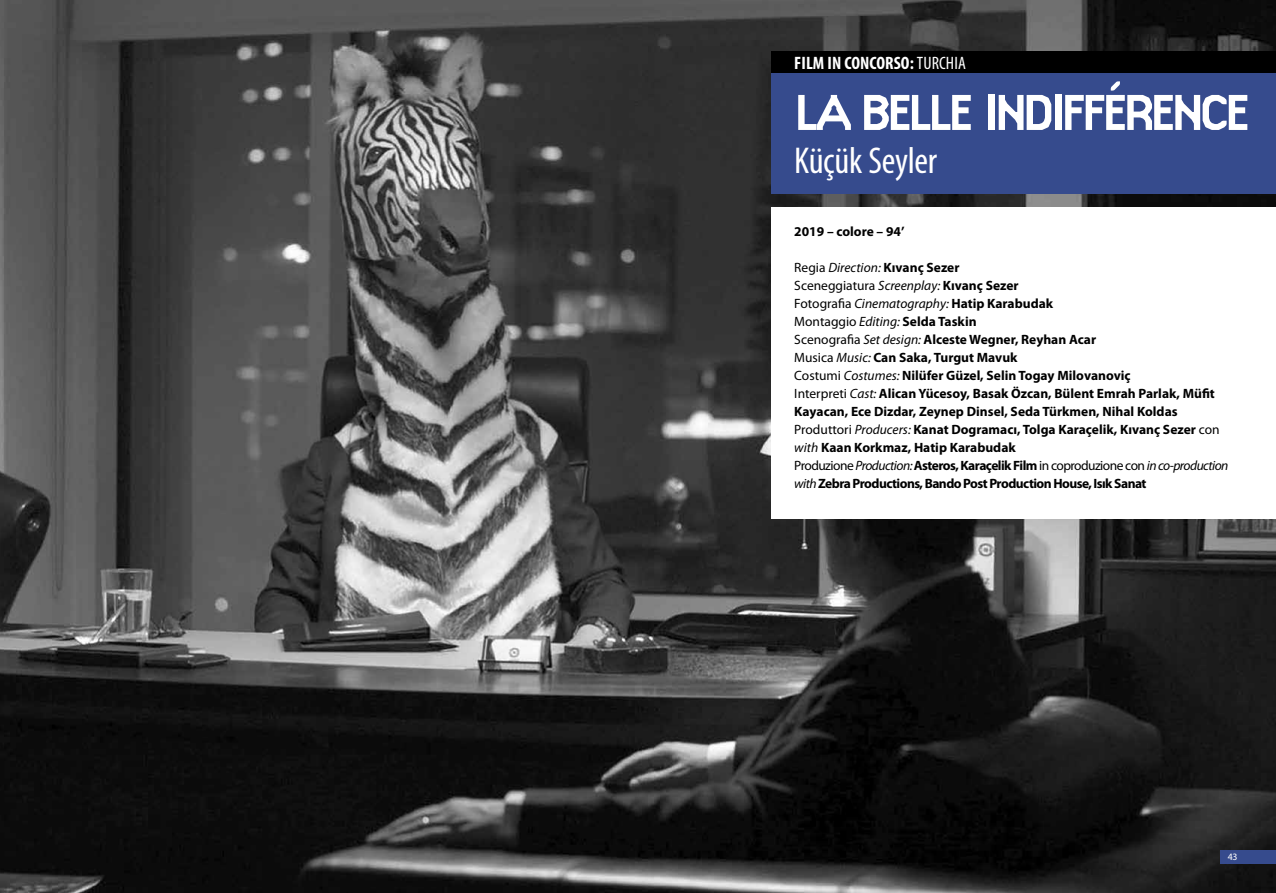
<style>
.page{position:relative;width:1276px;height:893px;background:#fff}
.page>*{position:absolute;margin:0;border:0;box-sizing:border-box;transform-origin:0 0}
.t1{font:700 52.5px "Citizen";letter-spacing:-.1em;color:#fff}
.t2{font:condensed 37.5px "Myriad Pro";letter-spacing:-.01em;color:#fff}
.t3{font:700 condensed 18px "Myriad Pro";letter-spacing:.005em;color:#fff}
.t4{font:700 13.5px/18px "Myriad Pro";color:#000}
.t5{font:9.75px "Myriad Pro";color:#fff}
.s1{font-weight:400}
.s2{font-weight:400;font-style:italic}
</style>
<div class="page">
<img style="left:0;top:0;width:1276px;height:893px">
<div style="left:772px;top:207px;width:504px;height:312px;background:#fff"></div>
<div style="left:772px;top:55px;width:504px;height:138px;background:#364b8d"></div>
<div style="left:772px;top:51px;width:504px;height:21px;background:#000"></div>
<div style="left:1220px;top:850px;width:56px;height:13px;background:#364b8d"></div>
<h3 class="t3" style="left:794px;top:51px;width:173px">FILM IN CONCORSO: <span class="s1">TURCHIA</span></h3>
<h1 class="t1" style="left:794px;top:81px;width:458px">LA BELLE INDIFFÉRENCE</h1>
<h2 class="t2" style="left:794px;top:138px;width:144px">Küçük Seyler</h2>
<p class="t4" style="left:794px;top:222px;width:112px">2019 – colore – 94’</p>
<p class="t4" style="left:794px;top:258px;width:436px"><span class="s1">Regia</span> <span class="s2">Direction:</span> Kıvanç Sezer<br><span class="s1">Sceneggiatura</span> <span class="s2">Screenplay:</span> Kıvanç Sezer<br><span class="s1">Fotografia</span> <span class="s2">Cinematography:</span> Hatip Karabudak<br><span class="s1">Montaggio</span> <span class="s2">Editing:</span> Selda Taskin<br><span class="s1">Scenografia</span> <span class="s2">Set design:</span> Alceste Wegner, Reyhan Acar<br><span class="s1">Musica</span> <span class="s2">Music:</span> Can Saka, Turgut Mavuk<br><span class="s1">Costumi</span> <span class="s2">Costumes:</span> Nilüfer Güzel, Selin Togay Milovanoviç<br><span class="s1">Interpreti</span> <span class="s2">Cast:</span> Alican Yücesoy, Basak Özcan, Bülent Emrah Parlak, Müfit Kayacan, Ece Dizdar, Zeynep Dinsel, Seda Türkmen, Nihal Koldas <span class="s1">Produttori</span> <span class="s2">Producers:</span> Kanat Dogramacı, Tolga Karaçelik, Kıvanç Sezer <span class="s1">con </span><span class="s2">with</span> Kaan Korkmaz, Hatip Karabudak<br><span class="s1">Produzione</span> <span class="s2">Production:</span> Asteros, Karaçelik Film <span class="s1">in coproduzione con</span> <span class="s2">in co-production with</span> Zebra Productions, Bando Post Production House, Isık Sanat</p>
<p class="t5" style="left:1227px;top:850px;width:11px">43</p>
</div>
